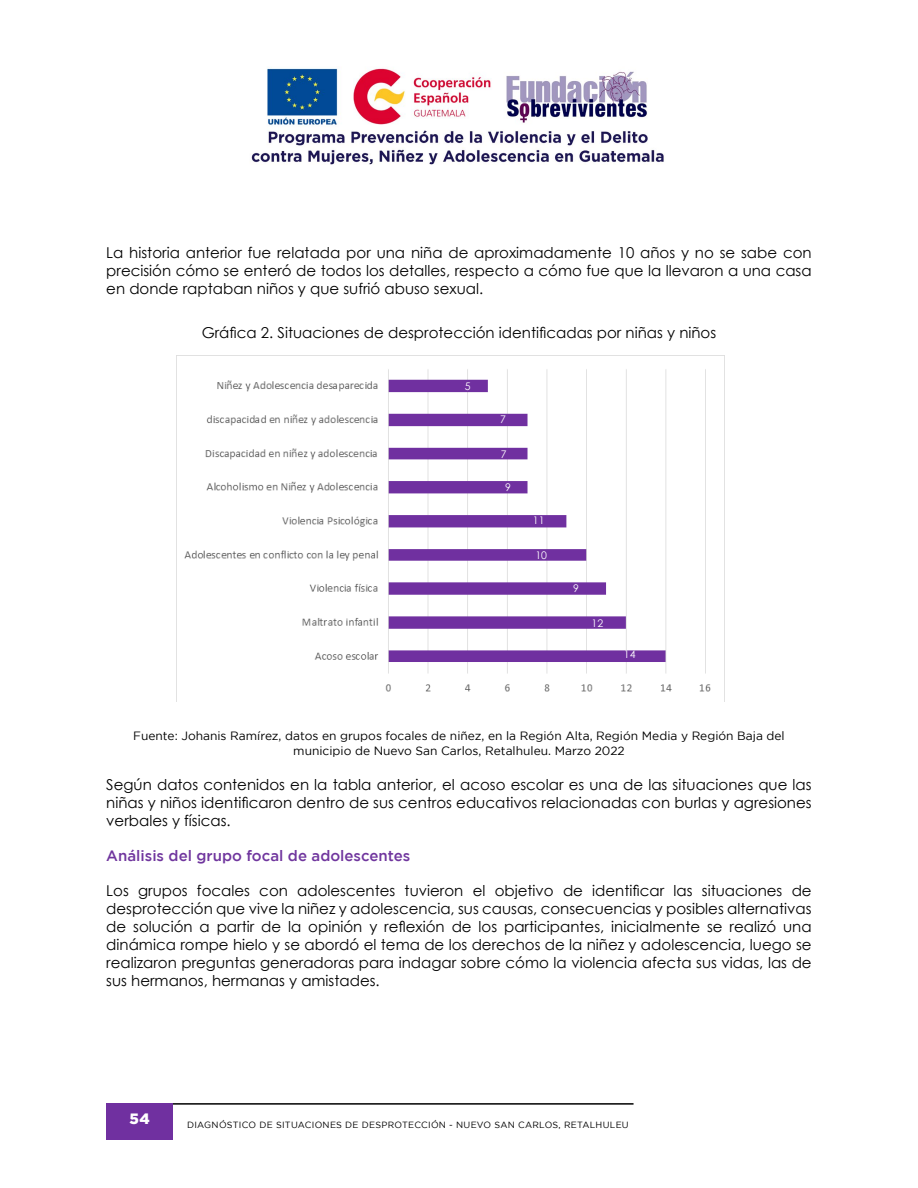
<style>
.page{position:relative;width:918px;height:1188px;background:#fff}
.page>*{position:absolute;margin:0;border:0;box-sizing:border-box;transform-origin:0 0}
.t1{font:15px/18px "Century Gothic";color:#000;text-align:justify}
.t2{font:500 15px "Gotham";color:#70369e}
.t3{font:900 15px "Gotham";color:#fff}
.t4{font:12px/15px "Gotham";color:#000;text-align:center}
.t5{font:10.5px "Century Gothic";color:#fff}
.t6{font:9px "Gotham";letter-spacing:.03em;color:#000}
</style>
<div class="page">
<img style="left:176px;top:355px;width:549px;height:347px">
<hr style="left:106px;top:1103px;width:528px;height:2px;background:#000">
<div style="left:106px;top:1104px;width:67px;height:36px;background:#7030a0"></div>
<img style="left:251px;top:67px;width:413px;height:98px">
<p class="t1" style="left:106px;top:243px;width:707px">La historia anterior fue relatada por una niña de aproximadamente 10 años y no se sabe con precisión cómo se enteró de todos los detalles, respecto a cómo fue que la llevaron a una casa en donde raptaban niños y que sufrió abuso sexual.</p>
<p class="t1" style="left:202px;top:323px;width:516px">Gráfica 2. Situaciones de desprotección identificadas por niñas y niños</p>
<p class="t5" style="left:465px;top:379px;width:7px">5</p>
<p class="t5" style="left:500px;top:412px;width:7px">7</p>
<p class="t5" style="left:501px;top:446px;width:7px">7</p>
<p class="t5" style="left:505px;top:480px;width:7px">9</p>
<p class="t5" style="left:533px;top:513px;width:13px">11</p>
<p class="t5" style="left:535px;top:548px;width:13px">10</p>
<p class="t5" style="left:573px;top:581px;width:7px">9</p>
<p class="t5" style="left:592px;top:615px;width:13px">12</p>
<p class="t5" style="left:624px;top:646px;width:13px">14</p>
<p class="t4" style="left:133px;top:728px;width:653px">Fuente: Johanis Ramírez, datos en grupos focales de niñez, en la Región Alta, Región Media y Región Baja del municipio de Nuevo San Carlos, Retalhuleu. Marzo 2022</p>
<p class="t1" style="left:106px;top:775px;width:707px">Según datos contenidos en la tabla anterior, el acoso escolar es una de las situaciones que las niñas y niños identificaron dentro de sus centros educativos relacionadas con burlas y agresiones verbales y físicas.</p>
<p class="t2" style="left:106px;top:847px;width:306px">Análisis del grupo focal de adolescentes</p>
<p class="t1" style="left:106px;top:881px;width:707px">Los grupos focales con adolescentes tuvieron el objetivo de identificar las situaciones de desprotección que vive la niñez y adolescencia, sus causas, consecuencias y posibles alternativas de solución a partir de la opinión y reflexión de los participantes, inicialmente se realizó una dinámica rompe hielo y se abordó el tema de los derechos de la niñez y adolescencia, luego se realizaron preguntas generadoras para indagar sobre cómo la violencia afecta sus vidas, las de sus hermanos, hermanas y amistades.</p>
<p class="t3" style="left:129px;top:1110px;width:22px">54</p>
<p class="t6" style="left:187px;top:1120px;width:443px">DIAGNÓSTICO DE SITUACIONES DE DESPROTECCIÓN - NUEVO SAN CARLOS, RETALHULEU</p>
</div>
